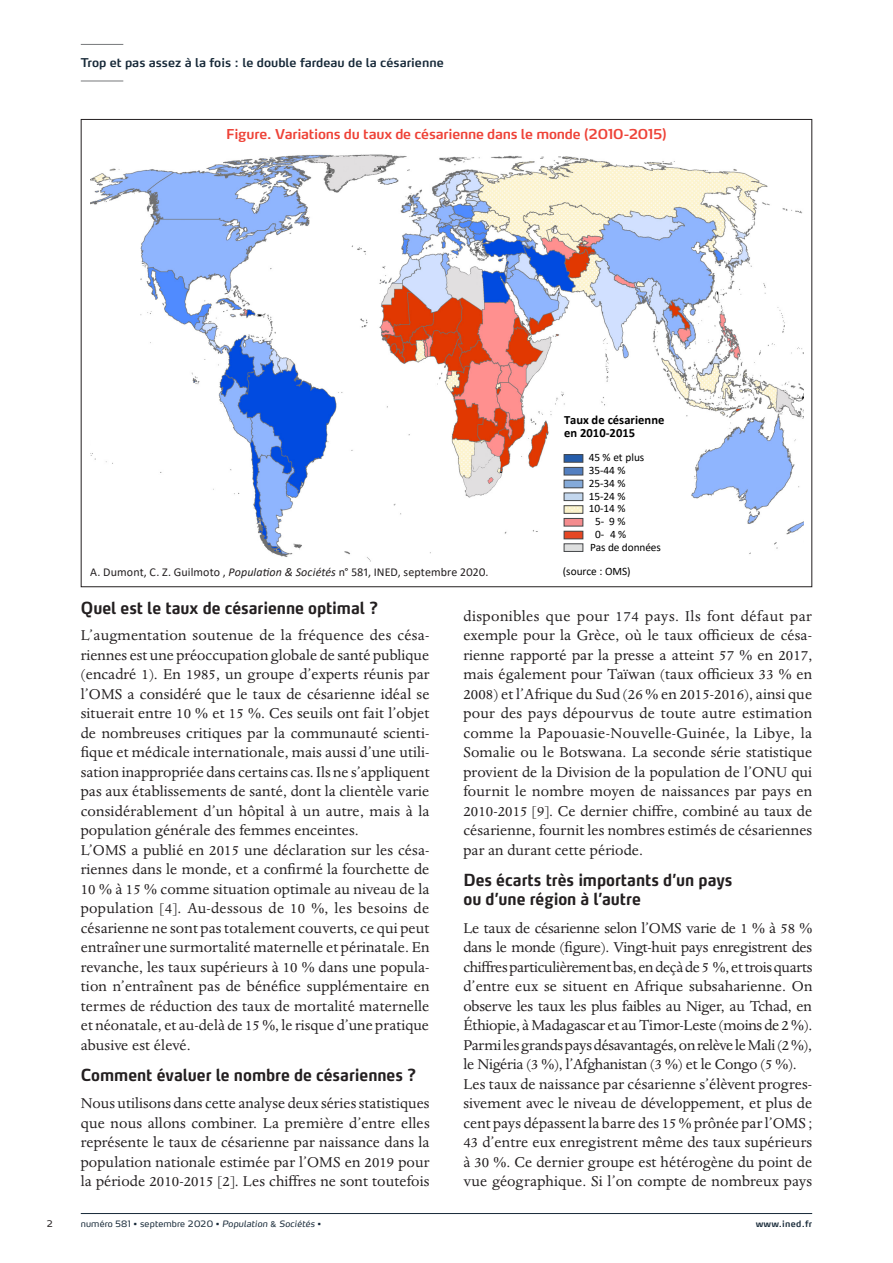
<style>
.page{position:relative;width:893px;height:1263px;background:#fff}
.page>*{position:absolute;margin:0;border:0;box-sizing:border-box;transform-origin:0 0}
.Paragraphe_sans_retr{font:16.5px/19.5px "Dante MT Std";letter-spacing:.005em;color:#231f20;text-align:justify}
.Inter-titre_edito{font:700 16.5px/18.8px "Max OT";color:#231f20;scale:.9 1}
.Encadré_-_TITRE{font:600 13.5px "Max OT";letter-spacing:-.015em;color:#ee4237}
.t1{font:700 12.6px/12.6px "Calibri";color:#000001}
.Note_de_bas_de_figur{font:12px "Calibri";letter-spacing:.01em;color:#231f20}
.Titre_Edito{font:600 12px "Max OT";color:#172938}
.t2{font:11.25px "Calibri";letter-spacing:-.005em;color:#000001}
.t3{font:9px "Max OT";color:#231f20}
.t4{font:8.7px "Max OT";letter-spacing:.015em;color:#172938}
.t5{font:600 8.7px "Max OT";letter-spacing:.03em;color:#172938}
.s1{font-style:italic}
.s2{font-family:"Calibri"}
</style>
<div class="page">
<img style="left:90px;top:154px;width:713px;height:408px">
<div style="left:556px;top:408px;width:115px;height:173px;background:#fff"></div>
<div style="left:564px;top:455px;width:19px;height:7px;background:#255dab"></div>
<div style="left:564px;top:454px;width:19px;height:8px;border:1px solid #454749"></div>
<div style="left:564px;top:467px;width:19px;height:8px;background:#537fc0"></div>
<div style="left:564px;top:467px;width:19px;height:8px;border:1px solid #454749"></div>
<div style="left:564px;top:480px;width:19px;height:8px;background:#84aad9"></div>
<div style="left:564px;top:480px;width:19px;height:8px;border:1px solid #454749"></div>
<div style="left:564px;top:493px;width:19px;height:8px;background:#c3d7ee"></div>
<div style="left:564px;top:493px;width:19px;height:8px;border:1px solid #454749"></div>
<svg style="left:566px;top:507px;width:15px;height:5px"></svg>
<div style="left:564px;top:505px;width:19px;height:9px;border:1px solid #454749"></div>
<div style="left:564px;top:518px;width:19px;height:8px;background:#f48c8e"></div>
<div style="left:564px;top:518px;width:19px;height:8px;border:1px solid #454749"></div>
<div style="left:564px;top:531px;width:19px;height:8px;background:#e64724"></div>
<div style="left:564px;top:531px;width:19px;height:8px;border:1px solid #454749"></div>
<div style="left:564px;top:544px;width:19px;height:7px;background:#dedfdf"></div>
<div style="left:564px;top:543px;width:19px;height:9px;border:1px solid #454749"></div>
<hr style="left:81px;top:1213px;width:731px;height:1px;background:#172938">
<hr style="left:81px;top:44px;width:42px;height:1px;background:#76787b">
<hr style="left:81px;top:81px;width:42px;height:1px;background:#76787b">
<p class="Titre_Edito" style="left:81px;top:55px;width:364px">Trop et pas assez à la fois : le double fardeau de la césarienne</p>
<p class="Encadré_-_TITRE" style="left:226px;top:125px;width:442px">Figure. Variations du taux de césarienne dans le monde (2010-2015)</p>
<p class="t1" style="left:564px;top:413px;width:102px">Taux de césarienne en 2010-2015</p>
<p class="t2" style="left:589px;top:450px;width:57px">45 % et plus</p>
<p class="t2" style="left:589px;top:463px;width:38px">35-44 %</p>
<p class="t2" style="left:589px;top:475px;width:38px">25-34 %</p>
<p class="t2" style="left:589px;top:488px;width:38px">15-24 %</p>
<p class="t2" style="left:589px;top:501px;width:38px">10-14 %</p>
<p class="t2" style="left:595px;top:514px;width:32px">5- 9 %</p>
<p class="t2" style="left:595px;top:526px;width:33px">0- 4 %</p>
<p class="t2" style="left:590px;top:539px;width:72px">Pas de données</p>
<p class="t2" style="left:563px;top:563px;width:69px">(source : OMS)</p>
<p class="Note_de_bas_de_figur" style="left:90px;top:563px;width:400px">A. Dumont, C. Z. Guilmoto , <span class="s1">Population &amp; Sociétés</span> n° 581, INED, septembre 2020.</p>
<p class="Inter-titre_edito" style="left:81px;top:598px;width:332px">Quel est le taux de césarienne optimal ?</p>
<p class="Paragraphe_sans_retr" style="left:81px;top:626px;width:350px">L’augmentation soutenue de la fréquence des césa&shy;riennes est une préoccupation globale de santé publique (encadré 1). En 1985, un groupe d’experts réunis par l’OMS a considéré que le taux de césarienne idéal se situerait entre 10 % et 15 %. Ces seuils ont fait l’objet de nombreuses critiques par la communauté scienti&shy;fique et médicale internationale, mais aussi d’une utili&shy;sation inappropriée dans certains cas. Ils ne s’appliquent pas aux établissements de santé, dont la clientèle varie considérablement d’un hôpital à un autre, mais à la population générale des femmes enceintes.</p>
<p class="Paragraphe_sans_retr" style="left:81px;top:840px;width:350px">L’OMS a publié en 2015 une déclaration sur les césa&shy;riennes dans le monde, et a confirmé la fourchette de 10 % à 15 % comme situation optimale au niveau de la population [4]. Au-dessous de 10 %, les besoins de césarienne ne sont pas totalement couverts, ce qui peut entraîner une surmortalité maternelle et périnatale. En revanche, les taux supérieurs à 10 % dans une popula&shy;tion n’entraînent pas de bénéfice supplémentaire en termes de réduction des taux de mortalité maternelle et néonatale, et au-delà de 15 %, le risque d’une pratique abusive est élevé.</p>
<p class="Inter-titre_edito" style="left:81px;top:1066px;width:374px">Comment évaluer le nombre de césariennes ?</p>
<p class="Paragraphe_sans_retr" style="left:81px;top:1094px;width:350px">Nous utilisons dans cette analyse deux séries statistiques que nous allons combiner. La première d’entre elles représente le taux de césarienne par naissance dans la population nationale estimée par l’OMS en 2019 pour la période 2010-2015 [2]. Les chiffres ne sont toutefois</p>
<p class="Paragraphe_sans_retr" style="left:463px;top:606px;width:350px">disponibles que pour 174 pays. Ils font défaut par exemple pour la Grèce, où le taux officieux de césa&shy;rienne rapporté par la presse a atteint 57 % en 2017, mais également pour Taïwan (taux officieux 33 % en 2008) et l’Afrique du Sud (26 % en 2015-2016), ainsi que pour des pays dépourvus de toute autre estimation comme la Papouasie-Nouvelle-Guinée, la Libye, la Somalie ou le Botswana. La seconde série statistique provient de la Division de la population de l’ONU qui fournit le nombre moyen de naissances par pays en 2010-2015 [9]. Ce dernier chiffre, combiné au taux de césarienne, fournit les nombres estimés de césariennes par an durant cette période.</p>
<p class="Inter-titre_edito" style="left:463px;top:871px;width:300px">Des écarts très importants d’un pays ou d’une région à l’autre</p>
<p class="Paragraphe_sans_retr" style="left:463px;top:918px;width:350px">Le taux de césarienne selon l’OMS varie de 1 % à 58 % dans le monde (figure). Vingt-huit pays enregistrent des chiffres particulièrement bas, en deçà de 5 %, et trois quarts d’entre eux se situent en Afrique subsaharienne. On observe les taux les plus faibles au Niger, au Tchad, en Éthiopie, à Madagascar et au Timor-Leste (moins de 2 %).<br>Parmi les grands pays désavantagés, on relève le Mali (2 %), le Nigéria (3 %), l’Afghanistan (3 %) et le Congo (5 %).</p>
<p class="Paragraphe_sans_retr" style="left:463px;top:1074px;width:350px">Les taux de naissance par césarienne s’élèvent progres&shy;sivement avec le niveau de développement, et plus de cent pays dépassent la barre des 15 % prônée par l’OMS ; 43 d’entre eux enregistrent même des taux supérieurs à 30 %. Ce dernier groupe est hétérogène du point de vue géographique. Si l’on compte de nombreux pays</p>
<p class="t4" style="left:81px;top:1218px;width:242px">numéro 581 • septembre 2020 • <span class="s1">Population</span> <span class="s2">&amp;</span> <span class="s1">Sociétés</span> •</p>
<p class="t3" style="left:47px;top:1218px;width:7px">2</p>
<p class="t5" style="left:756px;top:1218px;width:58px">www.ined.fr</p>
</div>
